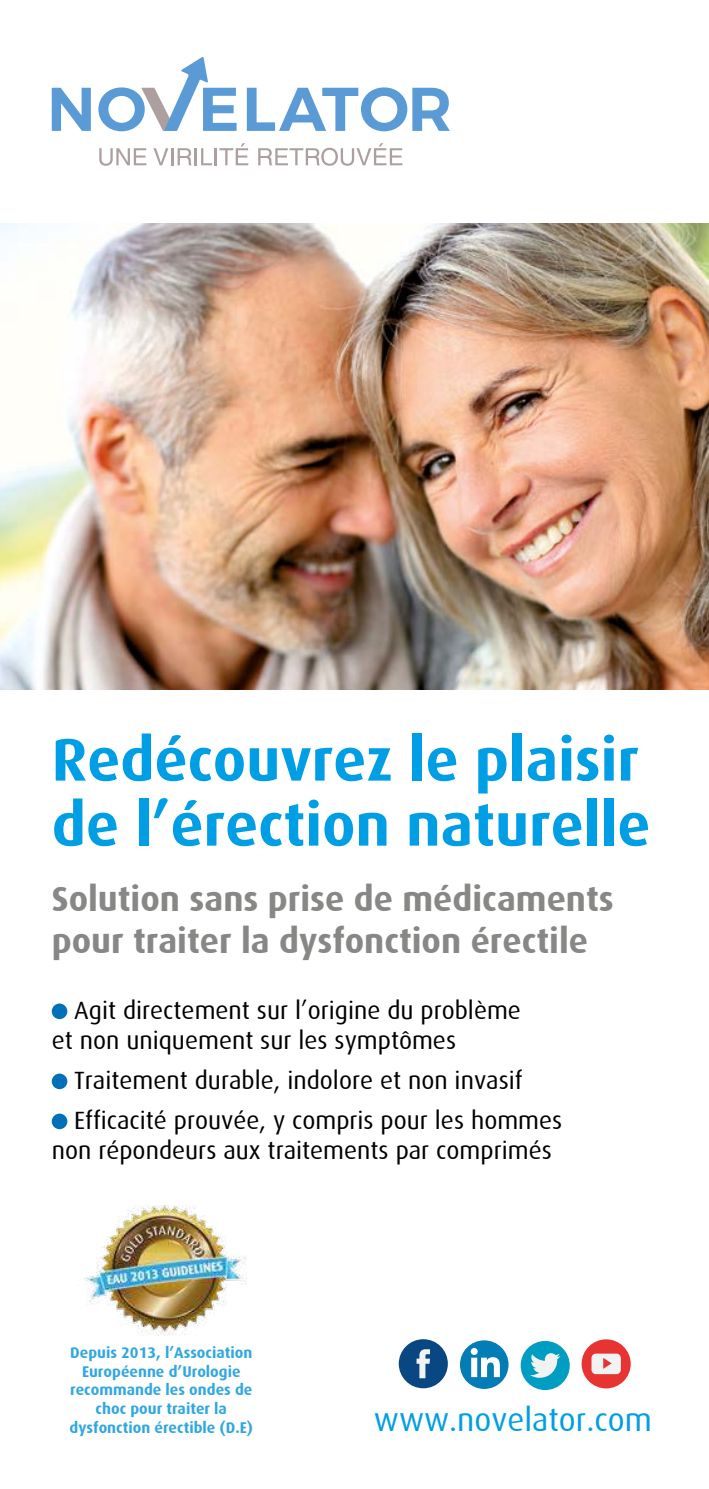
<style>
.page{position:relative;width:709px;height:1489px;background:#fff}
.page>*{position:absolute;margin:0;border:0;box-sizing:border-box;transform-origin:0 0}
.t1{font:700 60px/65px "Dax";color:#009ee4}
.t2{font:700 35px/42px "Dax";color:#878786}
.t3{font:32.5px "Dax";color:#009ee4}
.t4{font:25px/30px "Dax";color:#000}
.t5{font:700 15.5px/18.5px "Dax";color:#31a7e0;text-align:center}
</style>
<div class="page">
<div style="left:52px;top:1003px;width:15px;height:16px;background:#0071b9;border-radius:50%"></div>
<div style="left:52px;top:1073px;width:15px;height:16px;background:#0071b9;border-radius:50%"></div>
<div style="left:52px;top:1113px;width:15px;height:16px;background:#0071b9;border-radius:50%"></div>
<svg style="left:52px;top:88px;width:39px;height:43px"></svg>
<svg style="left:247px;top:87px;width:203px;height:44px"></svg>
<svg style="left:98px;top:57px;width:138px;height:74px"></svg>
<svg style="left:99px;top:148px;width:47px;height:18px"></svg>
<svg style="left:153px;top:143px;width:95px;height:22px"></svg>
<svg style="left:258px;top:143px;width:144px;height:23px"></svg>
<img style="left:0;top:224px;width:709px;height:465px">
<div style="left:399px;top:1338px;width:49px;height:50px;background:#084782;border-radius:50%"></div>
<svg style="left:416px;top:1349px;width:14px;height:29px"></svg>
<div style="left:581px;top:1339px;width:49px;height:49px;background:#e73331;border-radius:50%"></div>
<svg style="left:591px;top:1353px;width:30px;height:20px"></svg>
<div style="left:520px;top:1340px;width:49px;height:49px;background:#009dc3;border-radius:50%"></div>
<svg style="left:530px;top:1353px;width:30px;height:24px"></svg>
<div style="left:460px;top:1340px;width:48px;height:48px;background:#047cb6;border-radius:50%"></div>
<svg style="left:470px;top:1347px;width:7px;height:7px"></svg>
<div style="left:471px;top:1357px;width:6px;height:19px;background:#fff"></div>
<svg style="left:481px;top:1357px;width:19px;height:19px"></svg>
<img style="left:84px;top:1205px;width:162px;height:131px">
<h1 class="t1" style="left:52px;top:728px;width:600px">Redécouvrez le plaisir de l’érection naturelle</h1>
<h2 class="t2" style="left:52px;top:878px;width:563px">Solution sans prise de médicaments pour traiter la dysfonction érectile</h2>
<p class="t4" style="left:52px;top:996px;width:471px;text-indent:23px">Agit directement sur l’origine du problème et non uniquement sur les symptômes</p>
<p class="t4" style="left:74px;top:1061px;width:489px;line-height:40px">Traitement durable, indolore et non invasif<br>Efficacité prouvée, y compris pour les hommes</p>
<p class="t4" style="left:52px;top:1136px;width:501px">non répondeurs aux traitements par comprimés</p>
<p class="t5" style="left:70px;top:1343px;width:185px">Depuis 2013, l’Association<br>Européenne d’Urologie recommande les ondes de choc pour traiter la dysfonction érectible (D.E)</p>
<h3 class="t3" style="left:374px;top:1404px;width:279px">www.novelator.com</h3>
</div>
